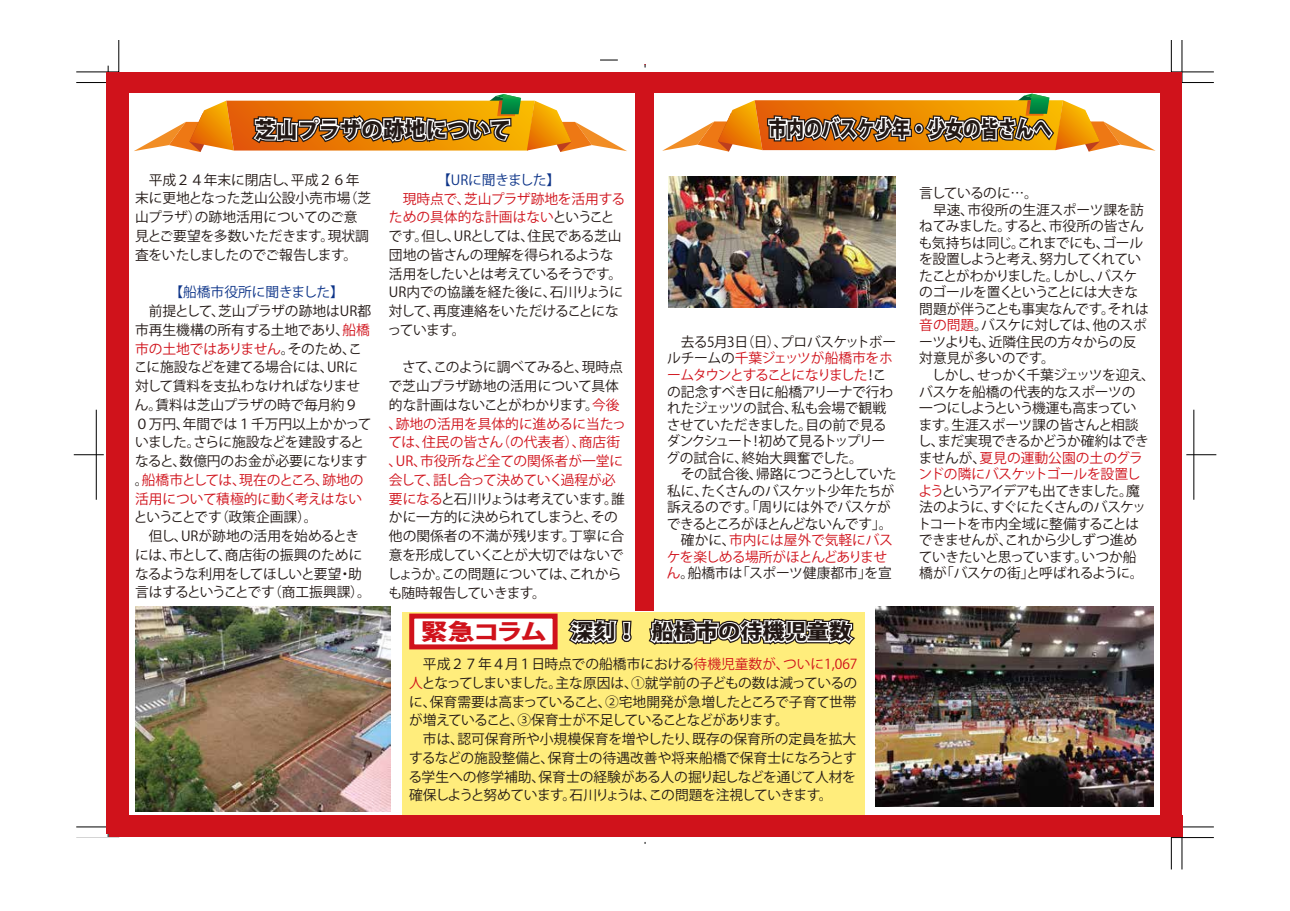
<style>
.page{position:relative;width:1290px;height:911px;background:#fff}
.page>*{position:absolute;margin:0;border:0;box-sizing:border-box;transform-origin:0 0}
.t1{font:800 22.5px "Koz Go Pr 6 N";letter-spacing:-.1em;color:#d0121b;scale:1.2 1}
.t2{font:800 22px "Koz Go Pro";color:#221815;scale:.8 1}
.t3{font:800 22px "Koz Go Pro";color:#221815}
.t4{font:800 20.75px "Koz Go Pro";color:#221815;scale:1.07 1}
.t5{font:13.75px/18.8px "Koz Go Pr 6 N";letter-spacing:-.02em;color:#221815}
.t6{font:13.75px/16.5px "Koz Go Pr 6 N";letter-spacing:-.04em;color:#221815}
.t7{font:13.75px/18.8px "Koz Go Pr 6 N";color:#221815}
.t8{font:13.75px "Koz Go Pr 6 N";letter-spacing:-.01em;color:#0c3388}
.s1{color:#d0121b}
</style>
<div class="page">
<svg style="left:1171px;top:826px;width:43px;height:43px"></svg>
<svg style="left:76px;top:826px;width:43px;height:11px"></svg>
<svg style="left:76px;top:40px;width:43px;height:43px"></svg>
<svg style="left:1171px;top:40px;width:43px;height:43px"></svg>
<hr style="left:645px;top:842px;width:1px;height:30px;background:#000">
<hr style="left:645px;top:38px;width:1px;height:30px;background:#000">
<hr style="left:96px;top:410px;width:1px;height:90px;background:#000">
<hr style="left:74px;top:454px;width:30px;height:1px;background:#000">
<hr style="left:1193px;top:410px;width:1px;height:90px;background:#000">
<hr style="left:1186px;top:454px;width:30px;height:1px;background:#000">
<div style="left:106px;top:72px;width:1075px;height:20px;background:#d0121b"></div>
<div style="left:109px;top:815px;width:1073px;height:21px;background:#d0121b"></div>
<div style="left:106px;top:72px;width:23px;height:762px;background:#d0121b"></div>
<div style="left:1160px;top:72px;width:21px;height:763px;background:#d0121b"></div>
<div style="left:635px;top:74px;width:19px;height:537px;background:#d0121b"></div>
<svg style="left:662px;top:94px;width:493px;height:58px"></svg>
<img style="left:668px;top:177px;width:227px;height:131px">
<svg style="left:134px;top:59px;width:493px;height:93px"></svg>
<img style="left:876px;top:607px;width:277px;height:200px">
<div style="left:402px;top:612px;width:462px;height:202px;background:#ffed7c"></div>
<svg style="left:568px;top:618px;width:64px;height:27px"></svg>
<svg style="left:648px;top:618px;width:207px;height:27px;background:#d3ceba"></svg>
<div style="left:409px;top:613px;width:149px;height:36px;background:#fff;border:5px solid #d0121b"></div>
<img style="left:136px;top:606px;width:255px;height:205px">
<hr style="left:644px;top:31px;width:2px;height:34px;background:#e60012">
<div style="left:46px;top:39px;width:67px;height:27px;background:#fff"></div>
<div style="left:618px;top:29px;width:102px;height:35px;background:#fff"></div>
<div style="left:557px;top:844px;width:184px;height:46px;background:#fff"></div>
<h2 class="t2" style="left:769px;top:114px;width:355px">市内のバスケ少年・少女の皆さんへ</h2>
<h2 class="t3" style="left:255px;top:115px;width:258px">芝山プラザの跡地について</h2>
<p class="t7" style="left:135px;top:170px;width:238px">　平成２４年末に閉店し、平成２６年末に更地となった芝山公設小売市場（芝山プラザ）の跡地活用についてのご意見とご要望を多数いただきます。現状調査をいたしましたのでご報告します。</p>
<p class="t8" style="left:135px;top:284px;width:210px">　　　【船橋市役所に聞きました】</p>
<p class="t5" style="left:134px;top:302px;width:239px">　前提として、芝山プラザの跡地はUR都市再生機構の所有する土地であり、<span class="s1">船橋市の土地ではありません</span>。そのため、ここに施設などを建てる場合には、URに対して賃料を支払わなければなりません。賃料は芝山プラザの時で毎月約９<br>０万円、年間では１千万円以上かかっていました。さらに施設などを建設するとなると、数億円のお金が必要になります。<span class="s1">船橋市としては、現在のところ、跡地の活用について積極的に動く考えはない</span></p>
<p class="t5" style="left:134px;top:508px;width:238px">ということです（政策企画課）。<br>　但し、URが跡地の活用を始めるときには、市として、商店街の振興のためになるような利用をしてほしいと要望・助言はするということです（商工振興課）。</p>
<p class="t8" style="left:389px;top:172px;width:173px">　　　　【URに聞きました】</p>
<p class="t5" style="left:387px;top:189px;width:239px;text-indent:15px"><span class="s1">現時点で、芝山プラザ跡地を活用するための具体的な計画はない</span>ということです。但し、URとしては、住民である芝山団地の皆さんの理解を得られるような活用をしたいとは考えているそうです。<br>UR内での協議を経た後に、石川りょうに対して、再度連絡をいただけることになっています。</p>
<p class="t5" style="left:387px;top:358px;width:240px">　さて、このように調べてみると、現時点で芝山プラザ跡地の活用について具体的な計画はないことがわかります。<span class="s1">今後、跡地の活用を具体的に進めるに当たっては、住民の皆さん（の代表者）、商店街、UR、市役所など全ての関係者が一堂に会して、話し合って決めていく過程が必要になる</span>と石川りょうは考えています。誰かに一方的に決められてしまうと、その他の関係者の不満が残ります。丁寧に合意を形成していくことが大切ではないでしょうか。この問題については、これからも随時報告していきます。</p>
<h3 class="t4" style="left:571px;top:618px;width:263px">深刻！ 船橋市の待機児童数</h3>
<p class="t5" style="left:408px;top:655px;width:450px">　平成２７年４月１日時点での船橋市における<span class="s1">待機児童数が、ついに1,067人</span>となってしまいました。主な原因は、①就学前の子どもの数は減っているのに、保育需要は高まっていること、②宅地開発が急増したところで子育て世帯が増えていること、③保育士が不足していることなどがあります。<br>　市は、認可保育所や小規模保育を増やしたり、既存の保育所の定員を拡大するなどの施設整備と、保育士の待遇改善や将来船橋で保育士になろうとする学生への修学補助、保育士の経験がある人の掘り起しなどを通じて人材を確保しようと努めています。石川りょうは、この問題を注視していきます。</p>
<p class="t6" style="left:917px;top:185px;width:239px">言しているのに…。<br>　早速、市役所の生涯スポーツ課を訪ねてみました。すると、市役所の皆さんも気持ちは同じ。これまでにも、ゴールを設置しようと考え、努力してくれていたことがわかりました。しかし、バスケ<br>のゴールを置くということには大きな<br>問題が伴うことも事実なんです。それは<span class="s1">音の問題</span>。バスケに対しては、他のスポーツよりも、近隣住民の方々からの反<br>対意見が多いのです。<br>　しかし、せっかく千葉ジェッツを迎え、バスケを船橋の代表的なスポーツの<br>一つにしようという機運も高まってい<br>ます。生涯スポーツ課の皆さんと相談<br>し、まだ実現できるかどうか確約はできませんが、<span class="s1">夏見の運動公園の土のグランドの隣にバスケットゴールを設置しよう</span>というアイデアも出てきました。魔法のように、すぐにたくさんのバスケットコートを市内全域に整備することはできませんが、これから少しずつ進め<br>ていきたいと思っています。いつか船<br>橋が「バスケの街」と呼ばれるように。</p>
<p class="t5" style="left:666px;top:334px;width:232px;line-height:16.5px">　去る5月3日（日）、プロバスケットボールチームの<span class="s1">千葉ジェッツが船橋市をホームタウンとすることになりました</span>！この記念すべき日に船橋アリーナで行われたジェッツの試合、私も会場で観戦させていただきました。目の前で見るダンクシュート！初めて見るトップリーグの試合に、終始大興奮でした。<br>　その試合後、帰路につこうとしていた私に、たくさんのバスケット少年たちが訴えるのです。「周りには外でバスケができるところがほとんどないんです」。　確かに、<span class="s1">市内には屋外で気軽にバスケを楽しめる場所がほとんどありません</span>。船橋市は「スポーツ健康都市」を宣</p>
<h1 class="t1" style="left:421px;top:619px;width:107px">緊急コラム</h1>
</div>
